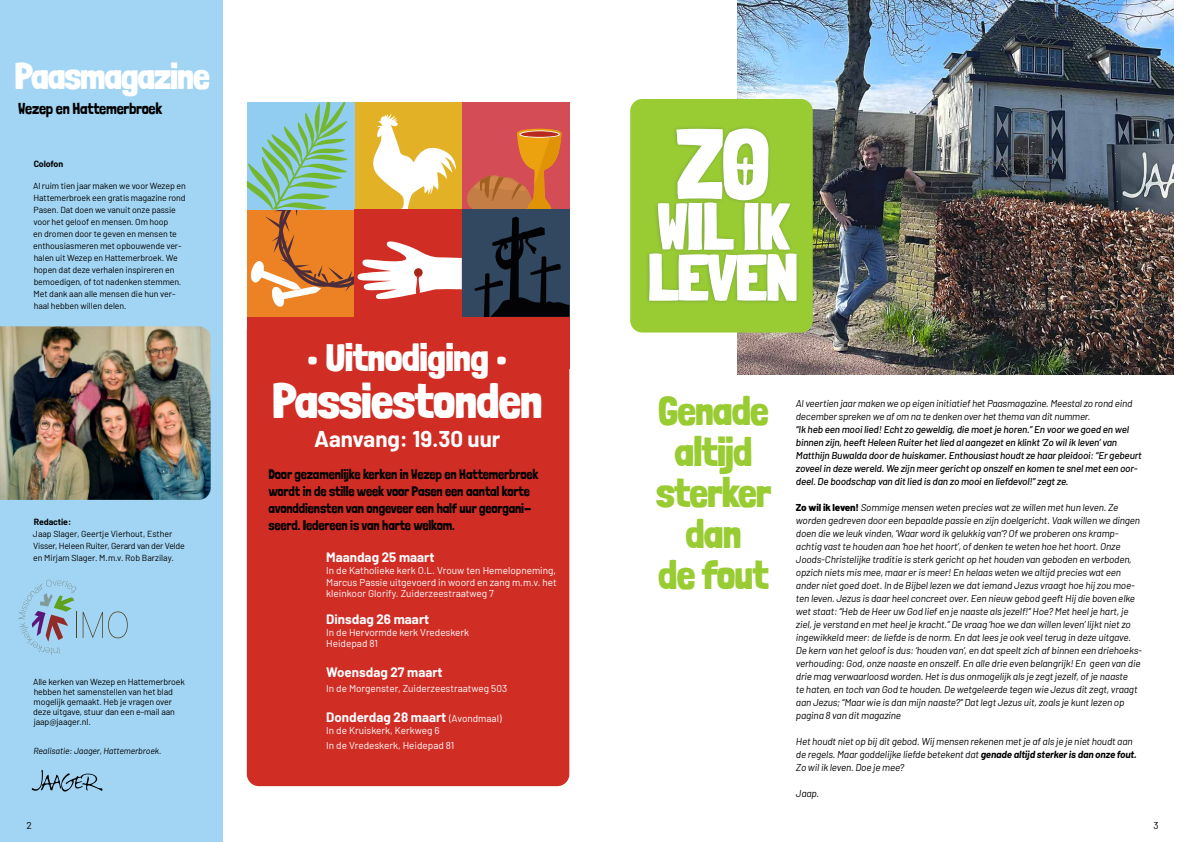
<style>
.page{position:relative;width:1191px;height:842px;background:#fff}
.page>*{position:absolute;margin:0;border:0;box-sizing:border-box;transform-origin:0 0}
.t1{font:900 98.9px "Londrina Solid";color:#fff}
.t2{font:900 65.4px/50.9px "Londrina Solid";letter-spacing:-.015em;color:#fff}
.t3{font:900 48.2px "Londrina Solid";color:#fff}
.t4{font:900 40.2px/40.9px "Londrina Solid";letter-spacing:-.005em;color:#9c3;text-align:center}
.t5{font:900 38.2px "Londrina Solid";color:#fff}
.t6{font:900 36.2px "Londrina Solid";letter-spacing:-.015em;color:#fff}
.t7{font:700 22.3px "Barlow";color:#fff}
.t8{font:15.8px "Londrina Solid";letter-spacing:-.015em;color:#000}
.t9{font:13.8px/17px "Londrina Solid";letter-spacing:-.01em;color:#000}
.t10{font:700 13.3px "Barlow";color:#fff}
.t11{font:italic 10px/13px "Barlow";letter-spacing:-.015em;color:#000}
.t12{font:italic 500 10px/13px "Barlow";letter-spacing:-.015em;color:#000}
.t13{font:10px/11.7px "Barlow";color:#fff}
.t14{font:10px "Barlow";color:#000}
.t15{font:8.8px/12px "Barlow";letter-spacing:-.01em;color:#000}
.t16{font:italic 8.8px "Barlow";letter-spacing:-.01em;color:#000}
.t17{font:700 8.8px "Barlow";letter-spacing:-.01em;color:#000}
.s1{font-weight:400;font-size:10px}
.s2{font-weight:800;font-style:normal}
.s3{font-weight:700}
</style>
<div class="page">
<div style="left:247px;top:318px;width:322px;height:468px;background:#d02d25"></div>
<div style="left:354px;top:209px;width:108px;height:115px;background:#d02d25"></div>
<svg style="left:247px;top:102px;width:322px;height:215px"></svg>
<div style="left:0;top:0;width:222px;height:842px;background:#a2d5f3"></div>
<svg style="left:83px;top:611px;width:45px;height:27px"></svg>
<svg style="left:19px;top:579px;width:58px;height:76px"></svg>
<svg style="left:32px;top:770px;width:70px;height:21px"></svg>
<img style="left:0;top:326px;width:211px;height:174px">
<img style="left:738px;top:0;width:435px;height:375px">
<div style="left:630px;top:99px;width:182px;height:234px;background:#9c3;border-radius:12px"></div>
<div style="left:645px;top:125px;width:155px;height:180px;background:#324861;opacity:.3"></div>
<svg style="left:733px;top:157px;width:21px;height:34px"></svg>
<h3 class="t6" style="left:15px;top:55px;width:196px">Paasmagazine</h3>
<h3 class="t8" style="left:18px;top:99px;width:145px">Wezep en Hattemerbroek</h3>
<p class="t17" style="left:34px;top:157px;width:31px">Colofon</p>
<p class="t15" style="left:33px;top:179px;width:154px">Al ruim tien jaar maken we voor Wezep en Hattemerbroek een gratis magazine rond Pasen. Dat doen we vanuit onze passie voor het geloof en mensen. Om hoop<br>en dromen door te geven en mensen te enthousiasmeren met opbouwende ver&shy;halen uit Wezep en Hattemerbroek. We hopen dat deze verhalen inspireren en bemoedigen, of tot nadenken stemmen.<br>Met dank aan alle mensen die hun ver&shy;haal hebben willen delen.</p>
<p class="t17" style="left:34px;top:515px;width:39px">Redactie:</p>
<p class="t15" style="left:33px;top:527px;width:153px">Jaap Slager, Geertje Vierhout, Esther<br>Visser, Heleen Ruiter, Gerard van der Velde en Mirjam Slager. M.m.v. Rob Barzilay.</p>
<p class="t15" style="left:33px;top:676px;width:153px;line-height:10px">Alle kerken van Wezep en Hattemerbroek hebben het samenstellen van het blad mogelijk gemaakt. Heb je vragen over deze uitgave, stuur dan een e-mail aan jaap@jaager.nl.</p>
<p class="t16" style="left:33px;top:744px;width:130px">Realisatie: Jaager, Hattemerbroek.</p>
<p class="t14" style="left:27px;top:818px;width:7px">2</p>
<h3 class="t5" style="left:307px;top:335px;width:202px">• Uitnodiging •</h3>
<h3 class="t3" style="left:272px;top:372px;width:271px">Passiestonden</h3>
<h3 class="t7" style="left:314px;top:422px;width:188px">Aanvang: 19.30 uur</h3>
<h3 class="t9" style="left:268px;top:465px;width:272px">Door gezamenlijke kerken in Wezep en Hattemerbroek wordt in de stille week voor Pasen een aantal korte avonddiensten van ongeveer een half uur georgani&shy;seerd. Iedereen is van harte welkom.</h3>
<h3 class="t10" style="left:326px;top:548px;width:110px">Maandag 25 maart</h3>
<p class="t13" style="left:326px;top:564px;width:232px;text-align:justify">In de Katholieke kerk O.L. Vrouw ten Hemelopneming, Marcus Passie uitgevoerd in woord en zang m.m.v. het kleinkoor Glorify. Zuiderzeestraatweg 7</p>
<h3 class="t10" style="left:326px;top:609px;width:104px">Dinsdag 26 maart</h3>
<p class="t13" style="left:326px;top:625px;width:144px">In de Hervormde kerk Vredeskerk<br>Heidepad 81</p>
<h3 class="t10" style="left:326px;top:662px;width:118px">Woensdag 27 maart</h3>
<p class="t13" style="left:326px;top:682px;width:182px">In de Morgenster, Zuiderzeestraatweg 503</p>
<h3 class="t10" style="left:326px;top:707px;width:177px">Donderdag 28 maart <span class="s1">(Avondmaal)</span></h3>
<p class="t13" style="left:326px;top:722px;width:130px;line-height:15px">In de Kruiskerk, Kerkweg 6<br>In de Vredeskerk, Heidepad 81</p>
<h1 class="t1" style="left:676px;top:105px;width:95px">ZO</h1>
<h2 class="t2" style="left:648px;top:200px;width:152px">WIL IK<br>LEVEN</h2>
<h3 class="t4" style="left:656px;top:390px;width:116px">Genade altijd sterker dan<br>de fout</h3>
<p class="t11" style="left:796px;top:396px;width:338px">Al veertien jaar maken we op eigen initiatief het Paasmagazine. Meestal zo rond eind december spreken we af om na te denken over het thema van dit nummer.</p>
<p class="t12" style="left:796px;top:422px;width:347px">“Ik heb een mooi lied! Echt zo geweldig, die moet je horen.” En voor we goed en wel binnen zijn, heeft Heleen Ruiter het lied al aangezet en klinkt ‘Zo wil ik leven’ van Matthijn Buwalda door de huiskamer. Enthousiast houdt ze haar pleidooi: “Er gebeurt zoveel in deze wereld. We zijn meer gericht op onszelf en komen te snel met een oor&shy;deel. De boodschap van dit lied is dan zo mooi en liefdevol!” zegt ze.</p>
<p class="t11" style="left:796px;top:500px;width:348px"><span class="s2">Zo wil ik leven!</span> Sommige mensen weten precies wat ze willen met hun leven. Ze worden gedreven door een bepaalde passie en zijn doelgericht. Vaak willen we dingen doen die we leuk vinden, ‘Waar word ik gelukkig van’? Of we proberen ons kramp&shy;achtig vast te houden aan ‘hoe het hoort’, of denken te weten hoe het hoort. Onze Joods-Christelijke traditie is sterk gericht op het houden van geboden en verboden, opzich niets mis mee, maar er is meer! En helaas weten we altijd precies wat een ander niet goed doet. In de Bijbel lezen we dat iemand Jezus vraagt hoe hij zou moe&shy;ten leven. Jezus is daar heel concreet over. Een nieuw gebod geeft Hij die boven elke wet staat: “Heb de Heer uw God lief en je naaste als jezelf!” Hoe? Met heel je hart, je ziel, je verstand en met heel je kracht.” De vraag ‘hoe we dan willen leven’ lijkt niet zo ingewikkeld meer: de liefde is de norm. En dat lees je ook veel terug in deze uitgave.<br>De kern van het geloof is dus: ‘houden van’, en dat speelt zich af binnen een driehoeks&shy;verhouding: God, onze naaste en onszelf. En alle drie even belangrijk! En geen van die drie mag verwaarloosd worden. Het is dus onmogelijk als je zegt jezelf, of je naaste<br>te haten, en toch van God te houden. De wetgeleerde tegen wie Jezus dit zegt, vraagt aan Jezus; “Maar wie is dan mijn naaste?” Dat legt Jezus uit, zoals je kunt lezen op pagina 8 van dit magazine</p>
<p class="t11" style="left:796px;top:734px;width:342px">Het houdt niet op bij dit gebod. Wij mensen rekenen met je af als je je niet houdt aan de regels. Maar goddelijke liefde betekent dat <span class="s3">genade altijd sterker is dan onze fout.<br></span>Zo wil ik leven. Doe je mee?</p>
<p class="t11" style="left:796px;top:786px;width:25px">Jaap.</p>
<p class="t14" style="left:1153px;top:818px;width:7px">3</p>
</div>
